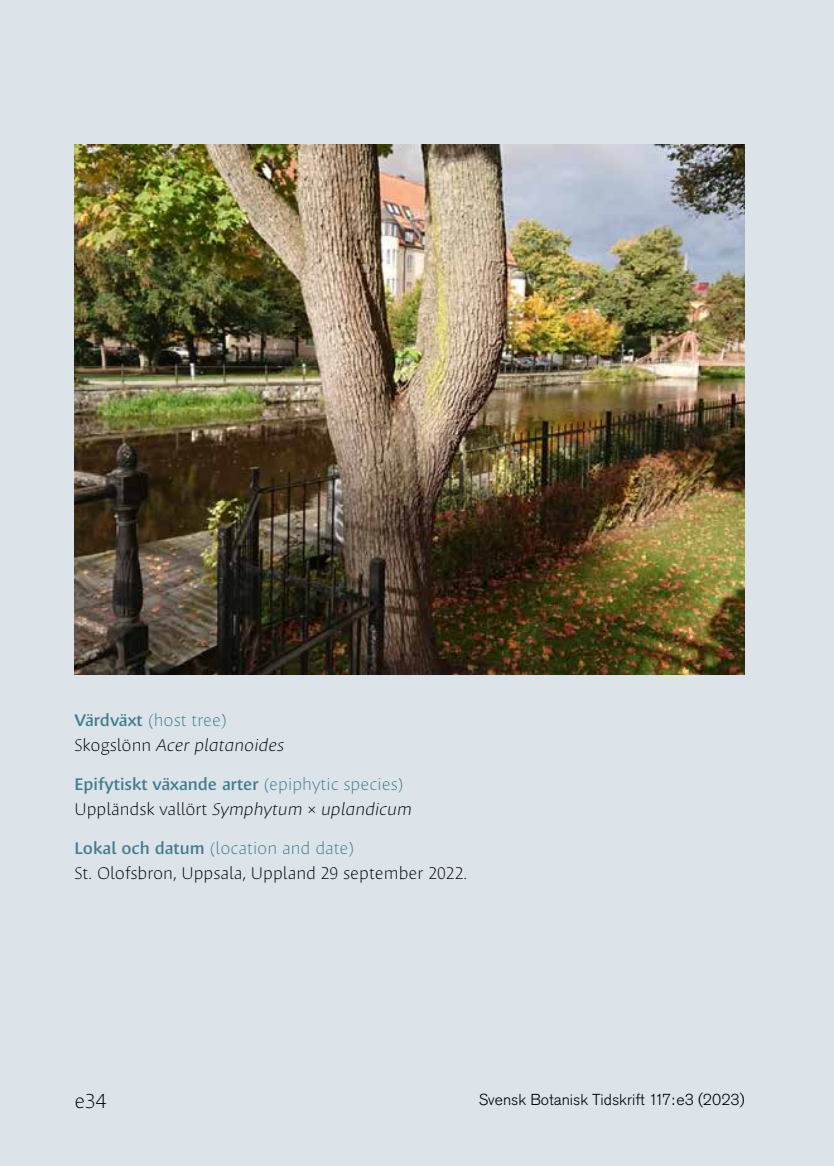
<style>
.page{position:relative;width:834px;height:1166px;background:#fff}
.page>*{position:absolute;margin:0;border:0;box-sizing:border-box;transform-origin:0 0}
.t1{font:300 21px "Massif Pro";color:#000}
.t2{font:600 17.5px/24.5px "Massif Pro";color:#417c90}
.t3{font:300 17.5px/24.5px "Massif Pro";color:#000}
.t4{font:italic 300 17.5px/24.5px "Massif Pro";color:#000}
.t5{font:300 15.75px "Akzidenz Grotesk Std";color:#000}
.s1{font-weight:600;font-style:normal;color:#417c90}
.s2{font-style:normal;color:#417c90}
.s3{font-style:normal}
.s4{font-weight:300}
.s5{font-weight:300;color:#000}
.s6{font-weight:300;font-style:italic;color:#000}
.s7{font-weight:600;color:#417c90}
.s8{color:#417c90}
</style>
<div class="page">
<div style="left:0;top:0;width:833px;height:1166px;background:#dce3e9"></div>
<img style="left:74px;top:145px;width:670px;height:530px">
<p class="t4" style="left:74px;top:707px;width:211px"><span class="s1">Värdväxt</span> <span class="s2">(host tree)<br></span><span class="s3">Skogslönn</span> Acer platanoides</p>
<p class="t2" style="left:74px;top:771px;width:339px">Epifytiskt växande arter <span class="s4">(epiphytic species)<br></span><span class="s5">Uppländsk vallört</span> <span class="s6">Symphytum × uplandicum</span></p>
<p class="t3" style="left:74px;top:835px;width:394px"><span class="s7">Lokal och datum</span> <span class="s8">(location and date)<br></span>St. Olofsbron, Uppsala, Uppland 29 september 2022.</p>
<p class="t1" style="left:74px;top:1087px;width:33px">e34</p>
<p class="t5" style="left:478px;top:1090px;width:267px">Svensk Botanisk Tidskrift 117:e3 (2023)</p>
</div>
